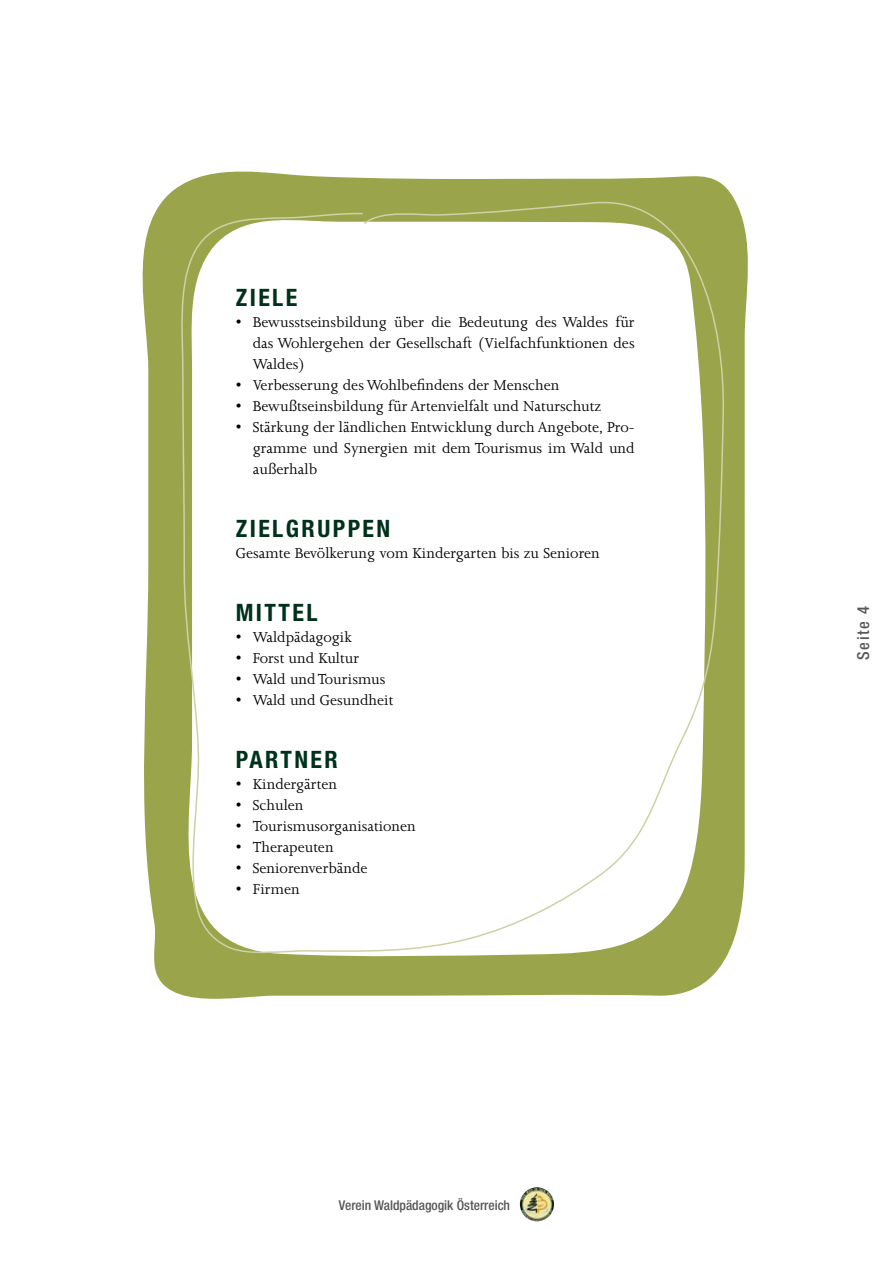
<style>
.page{position:relative;width:893px;height:1263px;background:#fff}
.page>*{position:absolute;margin:0;border:0;box-sizing:border-box;transform-origin:0 0}
.t1{font:700 condensed 24px "Helvetica Neue LT Std";letter-spacing:.1em;color:#00311c}
.t2{font:16.5px/21px "Joanna MT Std";color:#000;text-align:justify}
.t3{font:500 condensed 16.5px "Helvetica Neue LT Std";letter-spacing:.1em;color:#575756}
.t4{font:500 condensed 13.5px "Helvetica Neue LT Std";color:#575756}
</style>
<div class="page">
<svg style="left:142px;top:171px;width:606px;height:828px;fill:#9aa54b"></svg>
<div style="left:162px;top:211px;width:14px;height:747px;background:#9aa54b"></div>
<svg style="left:176px;top:192px;width:550px;height:766px"></svg>
<img style="left:520px;top:1187px;width:34px;height:34px;border-radius:17px">
<h1 class="t1" style="left:236px;top:283px;width:63px">ZIELE</h1>
<p class="t2" style="left:253px;top:312px;width:383px;text-indent:-17px">• Bewusstseinsbildung über die Bedeutung des Waldes für das Wohlergehen der Gesellschaft (Vielfachfunktionen des Waldes)</p>
<p class="t2" style="left:236px;top:375px;width:325px">• Verbesserung des Wohlbefindens der Menschen</p>
<p class="t2" style="left:236px;top:396px;width:367px">• Bewußtseinsbildung für Artenvielfalt und Naturschutz</p>
<p class="t2" style="left:253px;top:417px;width:383px;text-indent:-17px">• Stärkung der ländlichen Entwicklung durch Angebote, Pro&shy;gramme und Synergien mit dem Tourismus im Wald und außerhalb</p>
<h1 class="t1" style="left:236px;top:514px;width:156px">ZIELGRUPPEN</h1>
<p class="t2" style="left:236px;top:543px;width:366px">Gesamte Bevölkerung vom Kindergarten bis zu Senioren</p>
<h1 class="t1" style="left:236px;top:598px;width:83px">MITTEL</h1>
<p class="t2" style="left:236px;top:627px;width:118px">• Waldpädagogik</p>
<p class="t2" style="left:236px;top:648px;width:125px">• Forst und Kultur</p>
<p class="t2" style="left:236px;top:669px;width:151px">• Wald und Tourismus</p>
<p class="t2" style="left:236px;top:690px;width:159px">• Wald und Gesundheit</p>
<h1 class="t1" style="left:236px;top:745px;width:103px">PARTNER</h1>
<p class="t2" style="left:236px;top:774px;width:103px">• Kindergärten</p>
<p class="t2" style="left:236px;top:795px;width:69px">• Schulen</p>
<p class="t2" style="left:236px;top:816px;width:182px">• Tourismusorganisationen</p>
<p class="t2" style="left:236px;top:837px;width:99px">• Therapeuten</p>
<p class="t2" style="left:236px;top:858px;width:133px">• Seniorenverbände</p>
<p class="t2" style="left:236px;top:879px;width:65px">• Firmen</p>
<p class="t4" style="left:339px;top:1197px;width:173px">Verein Waldpädagogik Österreich</p>
<p class="t3" style="left:853px;top:660px;width:55px;rotate:-90deg">Seite 4</p>
</div>
